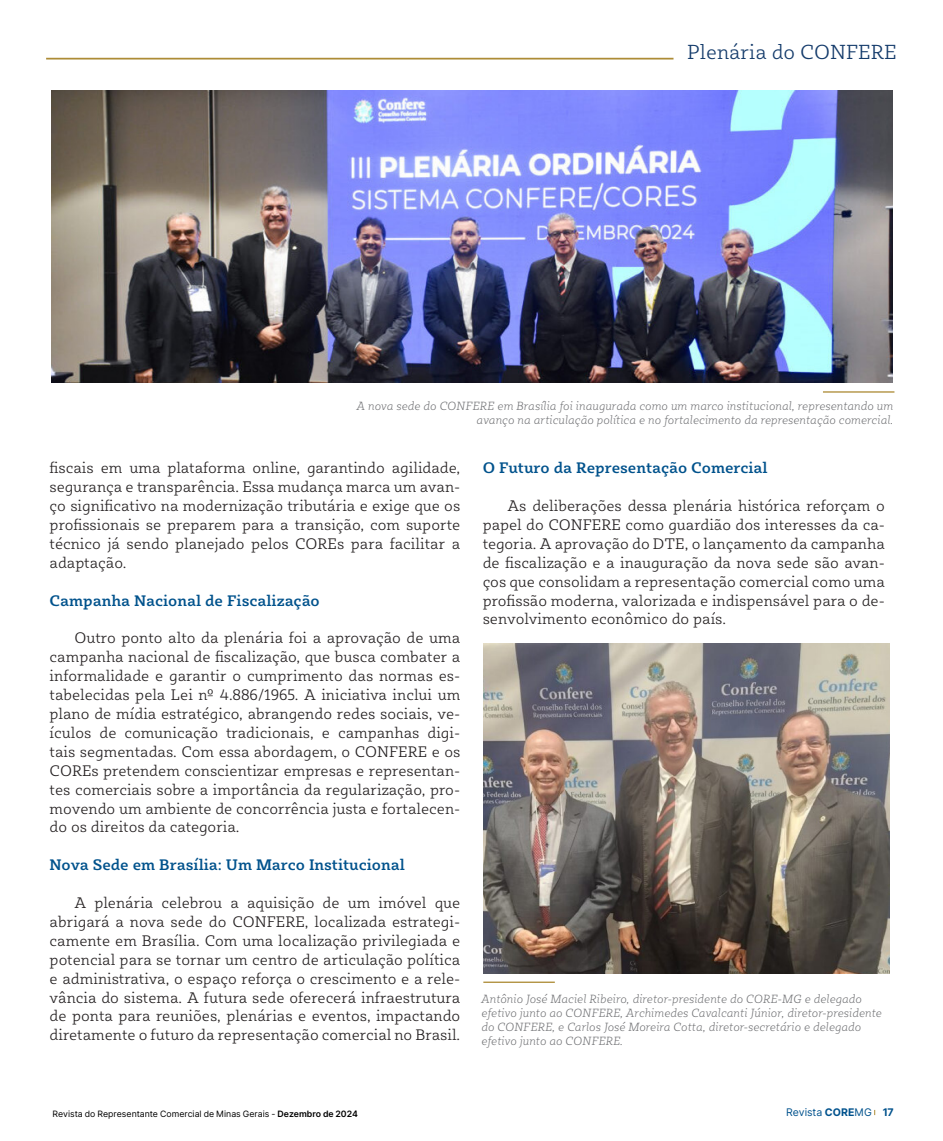
<style>
.page{position:relative;width:943px;height:1141px;background:#fff}
.page>*{position:absolute;margin:0;border:0;box-sizing:border-box;transform-origin:0 0}
.t1{font:300 21px "Sybilla";color:#143b6b}
.t2{font:300 15.75px/18.9px "Sybilla";color:#231f20;text-align:justify}
.t3{font:500 15.75px "Sybilla";color:#00528c}
.t4{font:italic 100 12.25px/14px "Sybilla";color:#6c6d70}
.t5{font:10.5px "Inter";color:#00528d}
.t6{font:8.75px "Inter";color:#000}
.s1{font-weight:600}
.s2{font-weight:700}
.s3{font-weight:700;color:#00528c}
</style>
<div class="page">
<hr style="left:46px;top:58px;width:627px;height:2px;background:#ad8c36">
<img style="left:51px;top:90px;width:841px;height:293px">
<img style="left:483px;top:644px;width:406px;height:330px">
<hr style="left:483px;top:982px;width:72px;height:1px;background:#ad8c36">
<hr style="left:823px;top:391px;width:71px;height:2px;background:#ad8c36">
<h1 class="t1" style="left:687px;top:38px;width:211px">Plenária do CONFERE</h1>
<p class="t4" style="left:357px;top:399px;width:538px;text-align:right">A nova sede do CONFERE em Brasília foi inaugurada como um marco institucional, representando um avanço na articulação política e no fortalecimento da representação comercial.</p>
<p class="t2" style="left:50px;top:458px;width:412px">fiscais em uma plataforma online, garantindo agilidade, segurança e transparência. Essa mudança marca um avan&shy;ço significativo na modernização tributária e exige que os profissionais se preparem para a transição, com suporte técnico já sendo planejado pelos COREs para facilitar a adaptação.</p>
<p class="t3" style="left:50px;top:590px;width:272px">Campanha Nacional de Fiscalização</p>
<p class="t2" style="left:50px;top:628px;width:412px;text-indent:25px">Outro ponto alto da plenária foi a aprovação de uma campanha nacional de fiscalização, que busca combater a informalidade e garantir o cumprimento das normas es&shy;tabelecidas pela Lei nº 4.886/1965. A iniciativa inclui um plano de mídia estratégico, abrangendo redes sociais, ve&shy;ículos de comunicação tradicionais, e campanhas digi&shy;tais segmentadas. Com essa abordagem, o CONFERE e os COREs pretendem conscientizar empresas e representan&shy;tes comerciais sobre a importância da regularização, pro&shy;movendo um ambiente de concorrência justa e fortalecen&shy;do os direitos da categoria.</p>
<p class="t3" style="left:50px;top:855px;width:357px">Nova Sede em Brasília: Um Marco Institucional</p>
<p class="t2" style="left:50px;top:893px;width:412px;text-indent:25px">A plenária celebrou a aquisição de um imóvel que abrigará a nova sede do CONFERE, localizada estrategi&shy;camente em Brasília. Com uma localização privilegiada e potencial para se tornar um centro de articulação política e administrativa, o espaço reforça o crescimento e a rele&shy;vância do sistema. A futura sede oferecerá infraestrutura de ponta para reuniões, plenárias e eventos, impactando diretamente o futuro da representação comercial no Brasil.</p>
<p class="t3" style="left:482px;top:458px;width:286px">O Futuro da Representação Comercial</p>
<p class="t2" style="left:482px;top:496px;width:404px;text-indent:25px">As deliberações dessa plenária histórica reforçam o papel do CONFERE como guardião dos interesses da ca&shy;tegoria. A aprovação do DTE, o lançamento da campanha de fiscalização e a inauguração da nova sede são avan&shy;ços que consolidam a representação comercial como uma profissão moderna, valorizada e indispensável para o de&shy;senvolvimento econômico do país.</p>
<p class="t4" style="left:481px;top:992px;width:402px">Antônio José Maciel Ribeiro, diretor-presidente do CORE-MG e delegado efetivo junto ao CONFERE, Archimedes Cavalcanti Júnior, diretor-presidente do CONFERE, e Carlos José Moreira Cotta, diretor-secretário e delegado efetivo junto ao CONFERE.</p>
<p class="t6" style="left:53px;top:1107px;width:307px">Revista do Representante Comercial de Minas Gerais - <span class="s1">Dezembro de 2024</span></p>
<p class="t5" style="left:786px;top:1104px;width:109px">Revista <span class="s2">CORE</span>MG <span class="s3">17</span></p>
</div>
